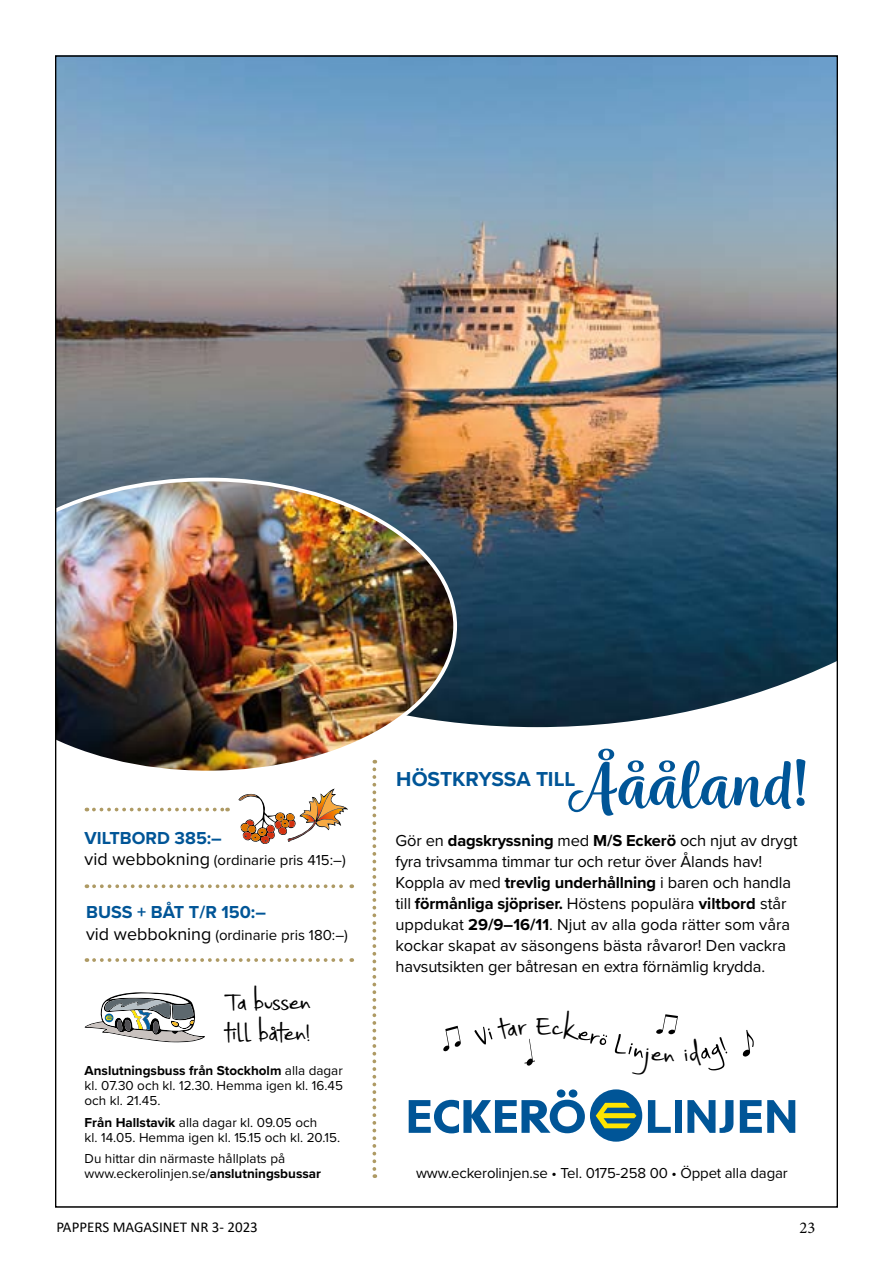
<style>
.page{position:relative;width:893px;height:1263px;background:#fff}
.page>*{position:absolute;margin:0;border:0;box-sizing:border-box;transform-origin:0 0}
.t1{font:500 71.85px "Wreath";color:#005597}
.t2{font:40.35px/31.5px "Small Town Skyline";letter-spacing:-.005em;color:#000}
.t3{font:700 21px "Proxima Nova";letter-spacing:-.005em;color:#005597}
.t4{font:700 18px "Proxima Nova";color:#005597}
.t5{font:16.5px/21px "Proxima Nova";letter-spacing:-.01em;color:#000}
.t6{font:16.5px "Minion Pro";color:#000}
.t7{font:15px "Proxima Nova";letter-spacing:-.01em;color:#000}
.t8{font:15px "Calibri";color:#000}
.t9{font:13.5px/15px "Proxima Nova";color:#000}
.s1{font-size:18px}
.s2{font-weight:700}
</style>
<div class="page">
<img style="left:57px;top:57px;width:779px;height:670px">
<svg style="left:648px;top:1100px;width:23px;height:33px"></svg>
<svg style="left:740px;top:1100px;width:55px;height:33px"></svg>
<svg style="left:687px;top:1100px;width:46px;height:33px"></svg>
<div style="left:590px;top:1089px;width:52px;height:53px;background:#005597;border-radius:50%"></div>
<svg style="left:596px;top:1103px;width:40px;height:25px"></svg>
<div style="left:557px;top:1089px;width:8px;height:8px;background:#005597;border-radius:50%"></div>
<div style="left:569px;top:1089px;width:8px;height:8px;background:#005597;border-radius:50%"></div>
<svg style="left:409px;top:1100px;width:176px;height:33px"></svg>
<div style="left:675px;top:1100px;width:7px;height:33px;background:#005597"></div>
<svg style="left:85px;top:992px;width:120px;height:50px"></svg>
<svg style="left:94px;top:958px;width:258px;height:4px"></svg>
<svg style="left:372px;top:775px;width:4px;height:403px"></svg>
<svg style="left:443px;top:1026px;width:18px;height:25px"></svg>
<svg style="left:743px;top:1030px;width:11px;height:27px"></svg>
<img style="left:57px;top:478px;width:400px;height:294px">
<svg style="left:94px;top:884px;width:258px;height:4px"></svg>
<svg style="left:238px;top:788px;width:110px;height:56px"></svg>
<svg style="left:94px;top:808px;width:134px;height:3px"></svg>
<svg style="left:524px;top:1014px;width:154px;height:52px"></svg>
<p class="t4" style="left:85px;top:824px;width:139px">VILTBORD 385:–</p>
<p class="t7" style="left:85px;top:849px;width:263px"><span class="s1">vid webbokning</span> (ordinarie pris 415:–)</p>
<p class="t4" style="left:86px;top:899px;width:181px">BUSS + BÅT T/R 150:–</p>
<p class="t7" style="left:86px;top:924px;width:263px"><span class="s1">vid webbokning</span> (ordinarie pris 180:–)</p>
<h2 class="t2" style="left:225px;top:988px;width:88px">Ta bussen till båten!</h2>
<p class="t9" style="left:85px;top:1063px;width:260px;text-align:justify"><span class="s2">Anslutningsbuss från Stockholm</span> alla dagar kl. 07.30 och kl. 12.30. Hemma igen kl. 16.45 och kl. 21.45.</p>
<p class="t9" style="left:85px;top:1114px;width:257px"><span class="s2">Från Hallstavik</span> alla dagar kl. 09.05 och<br>kl. 14.05. Hemma igen kl. 15.15 och kl. 20.15.</p>
<p class="t9" style="left:85px;top:1150px;width:238px">Du hittar din närmaste hållplats på www.eckerolinjen.se/<span class="s2">anslutningsbussar</span></p>
<h1 class="t1" style="left:567px;top:741px;width:243px">Åååland!</h1>
<p class="t3" style="left:396px;top:764px;width:181px">HÖSTKRYSSA TILL</p>
<p class="t5" style="left:396px;top:830px;width:403px">Gör en <span class="s2">dagskryssning</span> med <span class="s2">M/S Eckerö</span> och njut av drygt fyra trivsamma timmar tur och retur över Ålands hav!<br>Koppla av med <span class="s2">trevlig underhållning</span> i baren och handla till <span class="s2">förmånliga sjöpriser.</span> Höstens populära <span class="s2">viltbord</span> står uppdukat <span class="s2">29/9–16/11</span>. Njut av alla goda rätter som våra kockar skapat av säsongens bästa råvaror! Den vackra havsutsikten ger båtresan en extra förnämlig krydda.</p>
<p class="t7" style="left:416px;top:1161px;width:373px">www.eckerolinjen.se • Tel. 0175-258 00 • Öppet alla dagar</p>
<p class="t8" style="left:56px;top:1217px;width:203px">PAPPERS MAGASINET NR 3- 2023</p>
<p class="t6" style="left:799px;top:1217px;width:17px">23</p>
</div>
